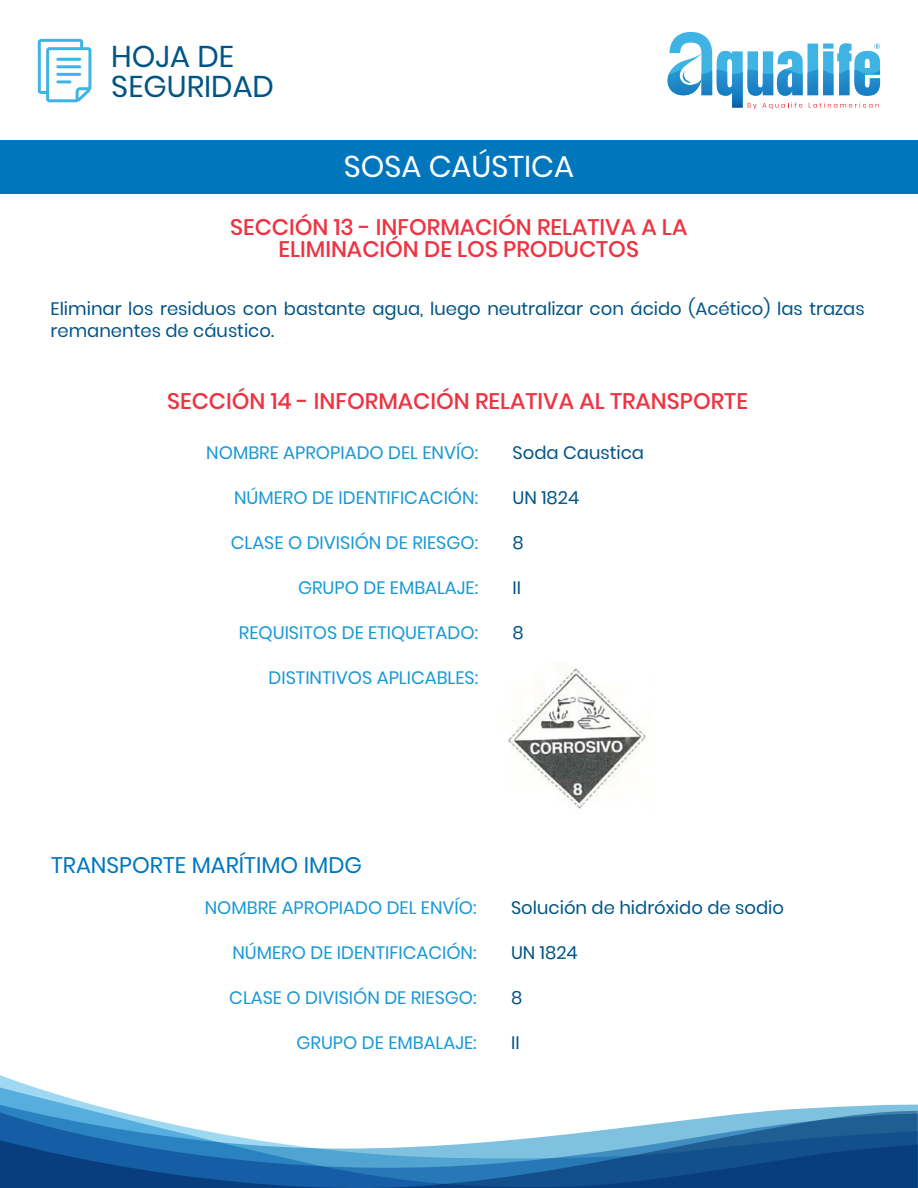
<style>
.page{position:relative;width:918px;height:1188px;background:#fff}
.page>*{position:absolute;margin:0;border:0;box-sizing:border-box;transform-origin:0 0}
.t1{font:30px/30px "Poppins";color:#015486}
.t2{font:30px "Poppins";color:#fff}
.t3{font:500 22.5px/22.5px "Poppins";color:#ee3341;text-align:center}
.t4{font:22.5px "Poppins";color:#0077bd}
.t5{font:18px "Poppins";color:#1999d6}
.t6{font:18px/22.5px "Poppins";color:#015486}
</style>
<div class="page">
<div style="left:0;top:140px;width:918px;height:54px;background:#0077bd"></div>
<svg style="left:0;top:1087px;width:918px;height:18px"></svg>
<svg style="left:0;top:1105px;width:918px;height:6px"></svg>
<svg style="left:0;top:1111px;width:918px;height:77px"></svg>
<svg style="left:38px;top:39px;width:53px;height:63px"></svg>
<svg style="left:668px;top:32px;width:212px;height:77px"></svg>
<img style="left:508px;top:668px;width:138px;height:141px">
<h1 class="t1" style="left:111px;top:41px;width:164px">HOJA DE<br>SEGURIDAD</h1>
<h1 class="t2" style="left:344px;top:149px;width:232px">SOSA CAÚSTICA</h1>
<p class="t3" style="left:230px;top:216px;width:459px">SECCIÓN 13 - INFORMACIÓN RELATIVA A LA<br>ELIMINACIÓN DE LOS PRODUCTOS</p>
<p class="t6" style="left:51px;top:297px;width:816px">Eliminar los residuos con bastante agua, luego neutralizar con ácido (Acético) las trazas remanentes de cáustico.</p>
<p class="t3" style="left:167px;top:390px;width:582px">SECCIÓN 14 - INFORMACIÓN RELATIVA AL TRANSPORTE</p>
<p class="t5" style="left:206px;top:442px;width:273px">NOMBRE APROPIADO DEL ENVÍO:</p>
<p class="t5" style="left:234px;top:487px;width:246px">NÚMERO DE IDENTIFICACIÓN:</p>
<p class="t5" style="left:231px;top:532px;width:249px">CLASE O DIVISIÓN DE RIESGO:</p>
<p class="t5" style="left:298px;top:577px;width:182px">GRUPO DE EMBALAJE:</p>
<p class="t5" style="left:239px;top:622px;width:241px">REQUISITOS DE ETIQUETADO:</p>
<p class="t5" style="left:269px;top:667px;width:211px">DISTINTIVOS APLICABLES:</p>
<p class="t6" style="left:513px;top:441px;width:133px">Soda Caustica</p>
<p class="t6" style="left:513px;top:486px;width:68px">UN 1824</p>
<p class="t6" style="left:513px;top:531px;width:13px">8</p>
<p class="t6" style="left:513px;top:576px;width:10px">II</p>
<p class="t6" style="left:513px;top:621px;width:13px">8</p>
<p class="t4" style="left:51px;top:852px;width:312px">TRANSPORTE MARÍTIMO IMDG</p>
<p class="t5" style="left:205px;top:897px;width:273px">NOMBRE APROPIADO DEL ENVÍO:</p>
<p class="t5" style="left:232px;top:942px;width:246px">NÚMERO DE IDENTIFICACIÓN:</p>
<p class="t5" style="left:229px;top:987px;width:249px">CLASE O DIVISIÓN DE RIESGO:</p>
<p class="t5" style="left:297px;top:1032px;width:182px">GRUPO DE EMBALAJE:</p>
<p class="t6" style="left:511px;top:896px;width:274px">Solución de hidróxido de sodio</p>
<p class="t6" style="left:511px;top:941px;width:68px">UN 1824</p>
<p class="t6" style="left:511px;top:986px;width:13px">8</p>
<p class="t6" style="left:511px;top:1031px;width:10px">II</p>
</div>
